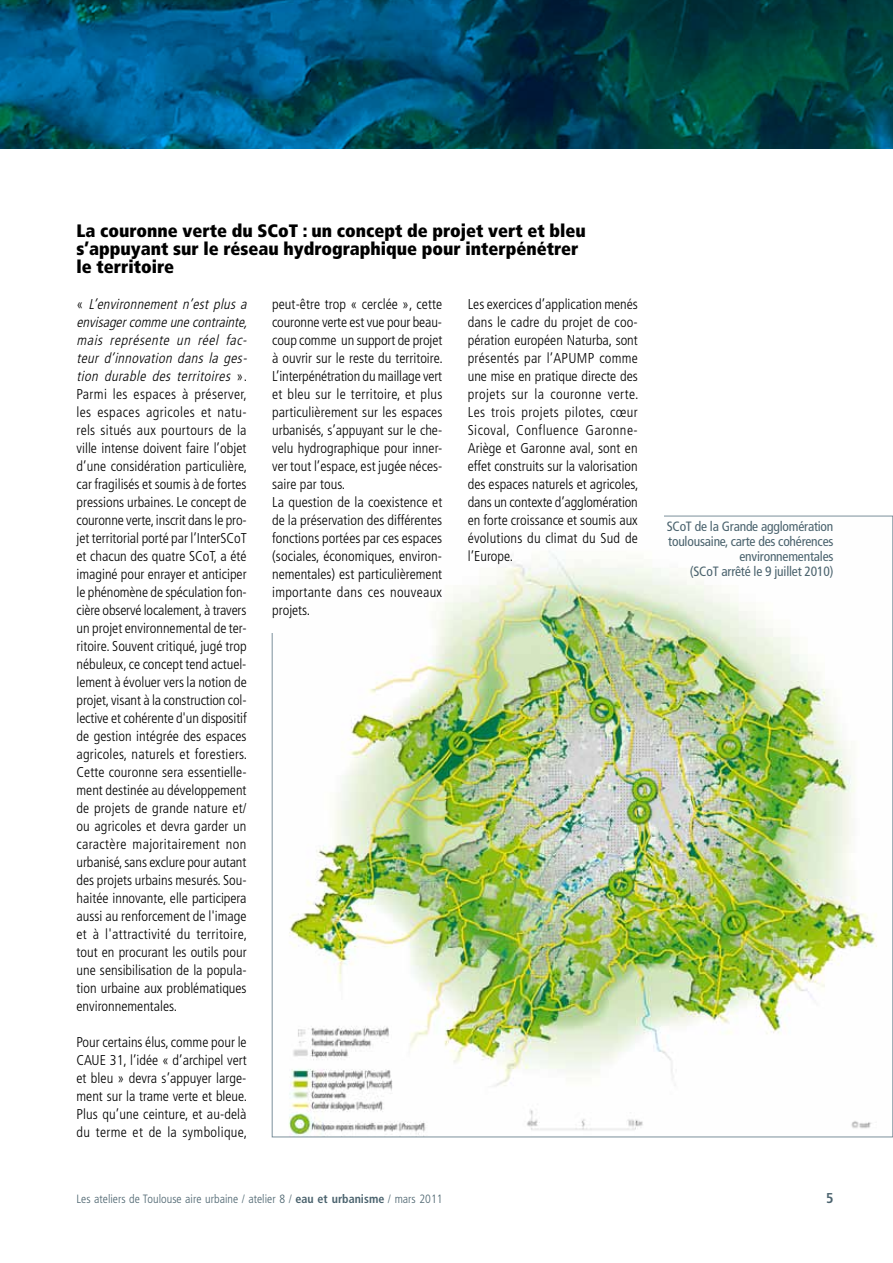
<style>
.page{position:relative;width:893px;height:1263px;background:#fff}
.page>*{position:absolute;margin:0;border:0;box-sizing:border-box;transform-origin:0 0}
.t1{font:900 condensed 18px/18px "Frutiger LT Std";color:#000}
.t2{font:300 condensed 14.25px/18px "Frutiger LT Std";color:#000}
.t3{font:700 condensed 14.25px "Frutiger LT Std";color:#4b636e}
.t4{font:condensed 13.5px/15px "Frutiger LT Std";letter-spacing:-.015em;color:#4b636e;text-align:right}
.t5{font:300 condensed 12px "Frutiger LT Std";color:#4b636e}
.s1{font-style:italic}
.s2{font-weight:700}
</style>
<div class="page">
<svg style="left:0;top:0;width:893px;height:149px;background:#004b63"></svg>
<img style="left:289px;top:551px;width:588px;height:584px">
<p class="t1" style="left:77px;top:221px;width:511px">La couronne verte du SCoT : un concept de projet vert et bleu s’appuyant sur le réseau hydrographique pour interpénétrer le territoire</p>
<p class="t2" style="left:77px;top:295px;width:176px">« <span class="s1">L’environnement n’est plus a envisagercommeunecontrainte, mais représente un réel fac&shy;teur d’innovation dans la ges&shy;tion durable des territoires</span> » .<br>Parmi les espaces à préserver, les espaces agricoles et natu&shy;rels situés aux pourtours de la ville intense doivent faire l’objet d’une considération particulière, car fragilisés et soumis à de fortes pressions urbaines. Le concept de couronne verte, inscrit dans le pro&shy;jet territorial porté par l’InterSCoT et chacun des quatre SCoT, a été imaginé pour enrayer et anticiper le phénomène de spéculation fon&shy;cière observé localement, à travers un projet environnemental de ter&shy;ritoire. Souvent critiqué, jugé trop nébuleux, ce concept tend actuel&shy;lement à évoluer vers la notion de projet, visant à la construction col&shy;lective et cohérente d'un dispositif de gestion intégrée des espaces agricoles, naturels et forestiers.<br>Cette couronne sera essentielle&shy;ment destinée au développement de projets de grande nature et/ ou agricoles et devra garder un caractère majoritairement non urbanisé, sans exclure pour autant des projets urbains mesurés. Sou&shy;haitée innovante, elle participera aussi au renforcement de l'image et à l'attractivité du territoire, tout en procurant les outils pour une sensibilisation de la popula&shy;tion urbaine aux problématiques environnementales.</p>
<p class="t2" style="left:77px;top:1033px;width:172px;text-align:justify">Pour certains élus, comme pour le CAUE 31, l’idée « d’archipel vert et bleu » devra s’appuyer large&shy;ment sur la trame verte et bleue.<br>Plus qu’une ceinture, et au-delà du terme et de la symbolique,</p>
<p class="t2" style="left:272px;top:295px;width:172px">peut-être trop « cerclée », cette couronne verte est vue pour beau&shy;coup comme un support de projet à ouvrir sur le reste du territoire.<br>L’interpénétration du maillage vert et bleu sur le territoire, et plus particulièrement sur les espaces urbanisés, s’appuyant sur le che&shy;velu hydrographique pour inner&shy;ver tout l’espace, est jugée néces&shy;saire par tous.<br>La question de la coexistence et de la préservation des différentes fonctions portées par ces espaces (sociales, économiques, environ&shy;nementales) est particulièrement importante dans ces nouveaux projets.</p>
<p class="t2" style="left:468px;top:295px;width:172px;text-align:justify">Les exercices d’application menés dans le cadre du projet de coo&shy;pération européen Naturba, sont présentés par l’APUMP comme une mise en pratique directe des projets sur la couronne verte.<br>Les trois projets pilotes, cœur Sicoval, Confluence Garonne-Ariège et Garonne aval, sont en effet construits sur la valorisation des espaces naturels et agricoles, dans un contexte d’agglomération en forte croissance et soumis aux évolutions du climat du Sud de l’Europe.</p>
<p class="t4" style="left:667px;top:519px;width:168px">SCoT de la Grande agglomération toulousaine, carte des cohérences environnementales<br>(SCoT arrêté le 9 juillet 2010)</p>
<p class="t5" style="left:77px;top:1192px;width:367px">Les ateliers de Toulouse aire urbaine / atelier 8 / <span class="s2">eau et urbanisme</span> / mars 2011</p>
<p class="t3" style="left:826px;top:1190px;width:9px">5</p>
</div>
